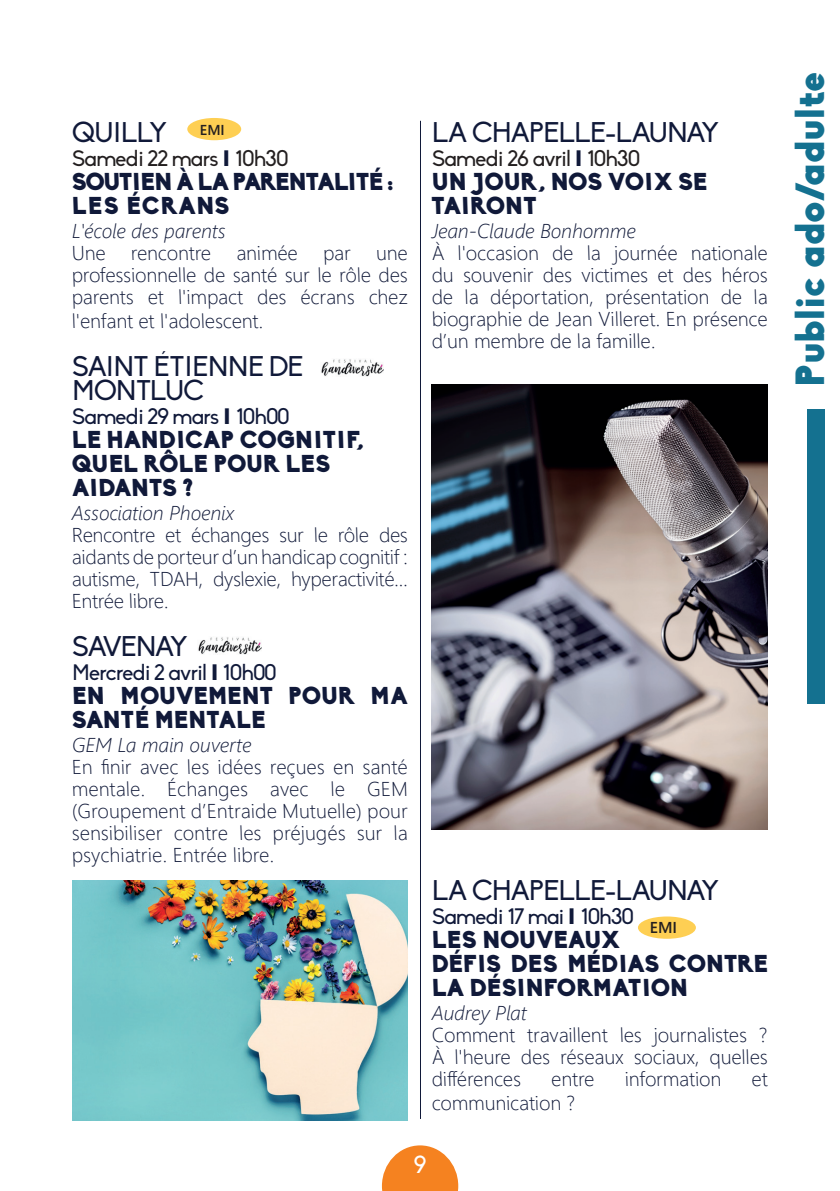
<style>
.page{position:relative;width:840px;height:1191px;background:#fff}
.page>*{position:absolute;margin:0;border:0;box-sizing:border-box;transform-origin:0 0}
.t1{font:900 40px "Biko";color:#147190}
.t2{font:28px/24px "Biko";letter-spacing:-.025em;color:#101939}
.t3{font:28px "Biko";letter-spacing:-.055em;color:#101939}
.t4{font:900 24px/24px "Biko";color:#101939}
.t5{font:24px "Biko";color:#fff}
.t6{font:22px "Biko";letter-spacing:-.03em;color:#101939}
.t7{font:22px "Biko";letter-spacing:-.03em;color:#231f20}
.t8{font:300 20px/22px "Segoe UI";color:#101939;text-align:justify}
.t9{font:italic 300 20px "Segoe UI";color:#101939}
.t10{font:600 15.8px "Segoe UI";color:#231f20}
.t11{font:600 14.4px "Segoe UI";color:#231f20}
.s1{font-weight:900;color:#101939}
.s2{font-weight:900}
</style>
<div class="page">
<hr style="left:420px;top:121px;width:1px;height:998px;background:#101939">
<svg style="left:382px;top:1145px;width:76px;height:46px"></svg>
<div style="left:806px;top:409px;width:17px;height:295px;background:#147190"></div>
<img style="left:72px;top:881px;width:335px;height:239px">
<img style="left:431px;top:384px;width:336px;height:445px">
<div style="left:637px;top:916px;width:58px;height:22px;background:#fecf53;border-radius:50%"></div>
<div style="left:187px;top:118px;width:54px;height:22px;background:#fecf53;border-radius:50%"></div>
<img style="left:321px;top:359px;width:62px;height:18px">
<img style="left:198px;top:637px;width:63px;height:18px">
<h2 class="t2" style="left:72px;top:121px;width:96px">QUILLY</h2>
<p class="t7" style="left:72px;top:146px;width:218px">Samedi 22 mars <span class="s1">I</span> 10h30</p>
<p class="t4" style="left:72px;top:169px;width:324px">SOUTIEN À LA PARENTALITÉ :<br>LES ÉCRANS</p>
<p class="t9" style="left:72px;top:212px;width:156px">L'école des parents</p>
<p class="t8" style="left:72px;top:240px;width:338px">Une rencontre animée par une professionnelle de santé sur le rôle des parents et l'impact des écrans chez</p>
<p class="t8" style="left:72px;top:308px;width:194px">l'enfant et l'adolescent.</p>
<h2 class="t2" style="left:72px;top:355px;width:232px">SAINT ÉTIENNE DE<br>MONTLUC</h2>
<p class="t6" style="left:72px;top:404px;width:219px">Samedi 29 mars <span class="s2">I</span> 10h00</p>
<p class="t4" style="left:72px;top:427px;width:294px">LE HANDICAP COGNITIF,<br>QUEL RÔLE POUR LES<br>AIDANTS ?</p>
<p class="t9" style="left:72px;top:494px;width:164px">Association Phoenix</p>
<p class="t8" style="left:72px;top:522px;width:338px">Rencontre et échanges sur le rôle des aidants de porteur d’un handicap cognitif : autisme, TDAH, dyslexie, hyperactivité… Entrée libre.</p>
<h2 class="t3" style="left:72px;top:630px;width:117px">SAVENAY</h2>
<p class="t6" style="left:72px;top:660px;width:206px">Mercredi 2 avril <span class="s2">I</span> 10h00</p>
<p class="t4" style="left:72px;top:683px;width:338px">EN MOUVEMENT POUR MA<br>SANTÉ MENTALE</p>
<p class="t9" style="left:72px;top:726px;width:182px">GEM La main ouverte</p>
<p class="t8" style="left:72px;top:754px;width:338px">En finir avec les idées reçues en santé mentale. Échanges avec le GEM (Groupement d’Entraide Mutuelle) pour sensibiliser contre les préjugés sur la psychiatrie. Entrée libre.</p>
<p class="t11" style="left:200px;top:116px;width:26px">EMI</p>
<h2 class="t2" style="left:432px;top:121px;width:288px">LA CHAPELLE-LAUNAY</h2>
<p class="t7" style="left:432px;top:146px;width:210px">Samedi 26 avril <span class="s1">I</span> 10h30</p>
<p class="t4" style="left:432px;top:169px;width:277px">UN JOUR, NOS VOIX SE<br>TAIRONT</p>
<p class="t9" style="left:432px;top:212px;width:207px">Jean-Claude Bonhomme</p>
<p class="t8" style="left:432px;top:240px;width:338px">À l'occasion de la journée nationale du souvenir des victimes et des héros de la déportation, présentation de la biographie de Jean Villeret. En présence d’un membre de la famille.</p>
<h2 class="t2" style="left:432px;top:879px;width:288px">LA CHAPELLE-LAUNAY</h2>
<p class="t6" style="left:432px;top:904px;width:204px">Samedi 17 mai <span class="s2">I</span> 10h30</p>
<p class="t4" style="left:432px;top:927px;width:338px">LES NOUVEAUX<br>DÉFIS DES MÉDIAS CONTRE<br>LA DÉSINFORMATION</p>
<p class="t9" style="left:432px;top:994px;width:96px">Audrey Plat</p>
<p class="t8" style="left:432px;top:1022px;width:338px">Comment travaillent les journalistes ?<br>À l'heure des réseaux sociaux, quelles différences</p>
<p class="t10" style="left:649px;top:912px;width:29px">EMI</p>
<p class="t8" style="left:551px;top:1066px;width:46px">entre</p>
<p class="t8" style="left:624px;top:1066px;width:99px">information</p>
<p class="t8" style="left:751px;top:1066px;width:19px">et</p>
<p class="t8" style="left:432px;top:1090px;width:146px">communication ?</p>
<p class="t5" style="left:413px;top:1151px;width:14px">9</p>
<h1 class="t1" style="left:785px;top:387px;width:316px;rotate:-90deg">Public ado/adulte</h1>
</div>
